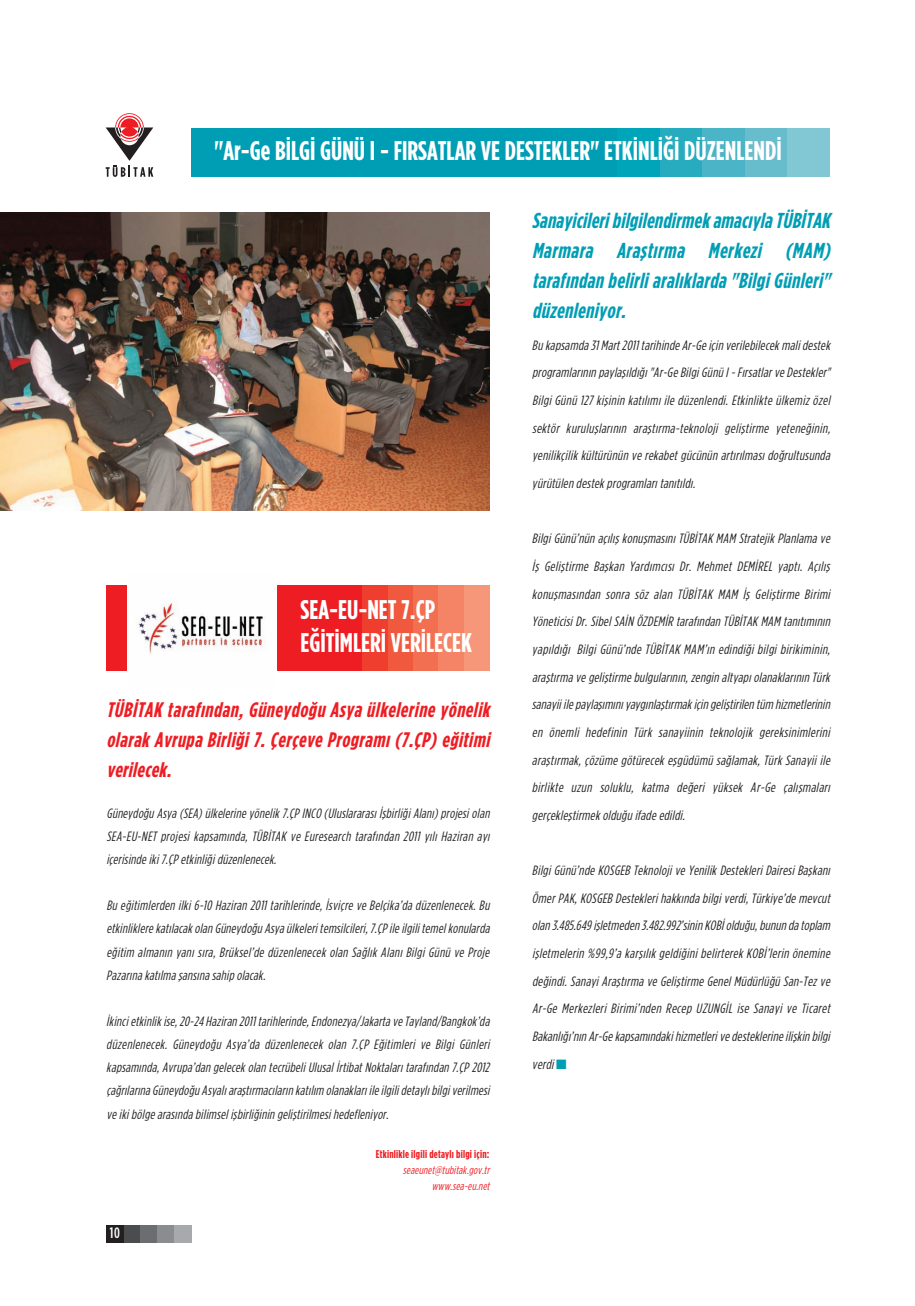
<style>
.page{position:relative;width:915px;height:1306px;background:#fff}
.page>*{position:absolute;margin:0;border:0;box-sizing:border-box;transform-origin:0 0}
.t1{font:27px/32.4px "Gotham Condensed TRUN Bold";color:#fff}
.t2{font:italic 21.6px/30px "Gotham Condensed TRUN Bold";color:#009eb5;text-align:justify}
.t3{font:italic 21px/30px "Gotham Condensed TRUN Bold";color:#ee1d23;text-align:justify}
.t4{font:500 15px "Gotham Condensed TRUN";color:#fff}
.t5{font:italic 13.5px/27.6px "Gotham Condensed TRUN";letter-spacing:.03em;color:#231f20;text-align:justify}
.t6{font:italic 11.25px/15.6px "Gotham Condensed TRUN";color:#ee1d23;text-align:right}
.t7{font:11.25px "Gotham Condensed TRUN Bold";letter-spacing:.02em;color:#ee1d23}
.s1{color:#009eb5}
</style>
<div class="page">
<div style="left:123px;top:1225px;width:17px;height:17px;background:#4b4c4d"></div>
<div style="left:140px;top:1225px;width:17px;height:17px;background:#6c6d70"></div>
<div style="left:157px;top:1225px;width:17px;height:17px;background:#8a8c8f"></div>
<div style="left:174px;top:1225px;width:17px;height:17px;background:#a8a9ad"></div>
<div style="left:106px;top:1225px;width:17px;height:17px;background:#231f20"></div>
<svg style="left:106px;top:113px;width:47px;height:64px"></svg>
<div style="left:106px;top:585px;width:383px;height:85px;background:#ee1d23"></div>
<div style="left:387px;top:585px;width:25px;height:85px;background:#f0593e"></div>
<div style="left:412px;top:585px;width:26px;height:85px;background:#f36f51"></div>
<div style="left:438px;top:585px;width:25px;height:85px;background:#f48465"></div>
<div style="left:463px;top:585px;width:26px;height:85px;background:#f6977a"></div>
<div style="left:361px;top:585px;width:26px;height:85px;background:#ef3e2e"></div>
<img style="left:128px;top:585px;width:148px;height:85px">
<div style="left:191px;top:128px;width:638px;height:48px;background:#009eb5"></div>
<div style="left:659px;top:128px;width:43px;height:48px;background:#27acbf"></div>
<div style="left:702px;top:128px;width:42px;height:48px;background:#4bb4c6"></div>
<div style="left:744px;top:128px;width:43px;height:48px;background:#68bdcd"></div>
<div style="left:787px;top:128px;width:42px;height:48px;background:#82c7d4"></div>
<div style="left:617px;top:128px;width:42px;height:48px;background:#00a5ba"></div>
<img style="left:0;top:213px;width:489px;height:297px">
<h1 class="t1" style="left:214px;top:133px;width:569px">"Ar-Ge BİLGİ GÜNÜ I - FIRSATLAR VE DESTEKLER" ETKİNLİĞİ DÜZENLENDİ</h1>
<h2 class="t2" style="left:531px;top:205px;width:304px">SanayicileribilgilendirmekamacıylaTÜBİTAK Marmara Araştırma Merkezi (MAM) tarafından belirliaralıklarda"BilgiGünleri" düzenleniyor.</h2>
<h1 class="t1" style="left:300px;top:593px;width:173px">SEA-EU-NET 7.ÇP<br>EĞİTİMLERİ VERİLECEK</h1>
<h3 class="t3" style="left:106px;top:693px;width:389px">TÜBİTAK tarafından,Güneydoğu Asya ülkelerine yönelik olarak Avrupa Birliği7.Çerçeve Programı(7.ÇP)eğitimi verilecek.</h3>
<p class="t5" style="left:106px;top:801px;width:387px;line-height:23.1px">Güneydoğu Asya(SEA)ülkelerineyönelik7.ÇP INCO (UluslararasıİşbirliğiAlanı)projesiolan SEA-EU-NET projesi kapsamında, TÜBİTAK ve Euresearch tarafından 2011 yılı Haziran ayı içerisindeiki7.ÇP etkinliğidüzenlenecek.</p>
<p class="t5" style="left:106px;top:893px;width:387px;line-height:23.1px">Bu eğitimlerden ilki6-10 Haziran 2011tarihlerinde,İsviçre ve Belçika’da düzenlenecek.Bu etkinliklerekatılacakolan Güneydoğu Asyaülkeleritemsilcileri,7.ÇP ileilgilitemelkonularda eğitim almanın yanı sıra, Brüksel’de düzenlenecek olan Sağlık Alanı Bilgi Günü ve Proje Pazarınakatılmaşansınasahip olacak.</p>
<p class="t5" style="left:106px;top:1009px;width:387px;line-height:23.1px">İkincietkinlikise,20-24Haziran 2011tarihlerinde,Endonezya/JakartaveTayland/Bangkok’da düzenlenecek. Güneydoğu Asya’da düzenlenecek olan 7.ÇP Eğitimleri ve Bilgi Günleri kapsamında,Avrupa’dan gelecekolan tecrübeliUlusalİrtibatNoktalarıtarafından 7.ÇP 2012 çağrılarınaGüneydoğu Asyalıaraştırmacıların katılım olanaklarıileilgilidetaylıbilgiverilmesi veikibölgearasındabilimselişbirliğinin geliştirilmesihedefleniyor.</p>
<p class="t7" style="left:376px;top:1148px;width:115px">Etkinlikle ilgili detaylı bilgi için:</p>
<p class="t6" style="left:402px;top:1162px;width:90px">seaeunet@tubitak.gov.tr www.sea-eu.net</p>
<p class="t4" style="left:110px;top:1224px;width:12px">10</p>
<p class="t5" style="left:531px;top:331px;width:302px">Bu kapsamda31Mart2011tarihindeAr-Geiçin verilebilecekmalidestek programlarının paylaşıldığı"Ar-GeBilgiGünü I-FırsatlarveDestekler" BilgiGünü 127kişinin katılımıile düzenlendi.Etkinlikte ülkemizözel sektör kuruluşlarının araştırma-teknoloji geliştirme yeteneğinin, yenilikçilikkültürünün ve rekabetgücünün artırılmasıdoğrultusunda yürütülen destekprogramlarıtanıtıldı.</p>
<p class="t5" style="left:531px;top:524px;width:302px">BilgiGünü’nün açılışkonuşmasınıTÜBİTAK MAM StratejikPlanlamave İş Geliştirme Başkan Yardımcısı Dr. Mehmet DEMİREL yaptı. Açılış konuşmasından sonra söz alan TÜBİTAK MAM İş Geliştirme Birimi YöneticisiDr.SibelSAİN ÖZDEMİR tarafından TÜBİTAK MAM tanıtımının yapıldığı BilgiGünü’nde TÜBİTAK MAM’ın edindiğibilgibirikiminin, araştırmavegeliştirmebulgularının,zengin altyapıolanaklarının Türk sanayiiilepaylaşımınıyaygınlaştırmakiçingeliştirilentüm hizmetlerinin en önemli hedefinin Türk sanayiinin teknolojik gereksinimlerini araştırmak,çözüme götürecek eşgüdümü sağlamak,Türk Sanayiiile birlikte uzun soluklu, katma değeri yüksek Ar-Ge çalışmaları gerçekleştirmekolduğu ifadeedildi.</p>
<p class="t5" style="left:531px;top:856px;width:302px">BilgiGünü’ndeKOSGEB TeknolojiveYenilikDestekleriDairesiBaşkanı ÖmerPAK,KOSGEB Desteklerihakkındabilgiverdi,Türkiye’demevcut olan3.485.649işletmeden3.482.992’sininKOBİolduğu,bunundatoplam işletmelerin %99,9’a karşılık geldiğinibelirterek KOBİ’lerin önemine değindi.SanayiAraştırma ve Geliştirme GenelMüdürlüğü San-Tezve Ar-Ge Merkezleri Birimi’nden Recep UZUNGİL ise Sanayi ve Ticaret Bakanlığı’nın Ar-Gekapsamındakihizmetlerivedesteklerineilişkin bilgi verdi<span class="s1">■</span></p>
</div>
